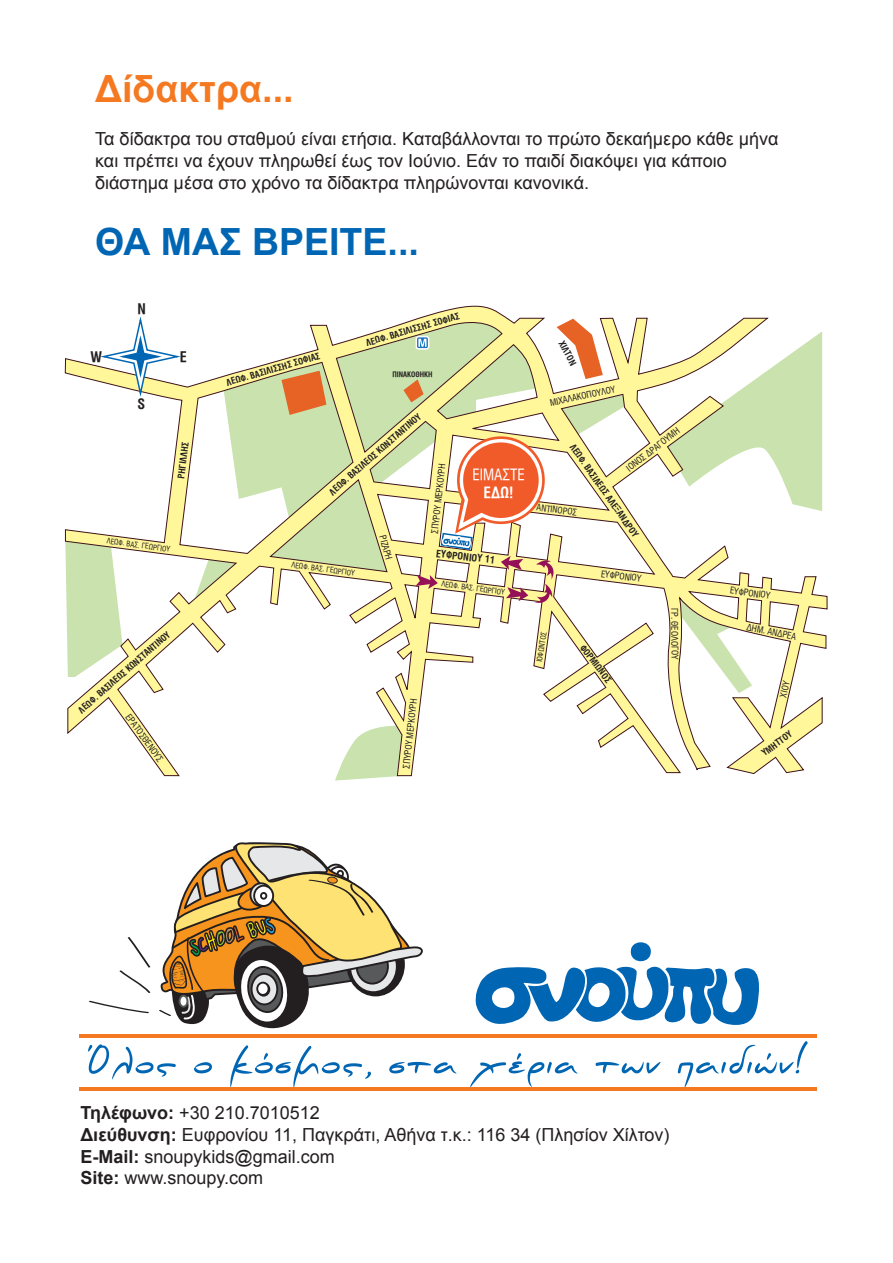
<style>
.page{position:relative;width:893px;height:1263px;background:#fff}
.page>*{position:absolute;margin:0;border:0;box-sizing:border-box;transform-origin:0 0}
.t1{font:700 37.5px "Arial";color:#0066b3}
.t2{font:700 37.5px "Arial";color:#f47920}
.t3{font:18px/21.6px "Arial";color:#231f20}
.t4{font:15.6px "UN Helvetica Cond";color:#fff}
.t5{font:700 15.6px "UN Helvetica Cond";color:#fff}
.t6{font:700 14.7px "UN Helvetica Cond";color:#231f20}
.t7{font:700 10.05px "UN Helvetica Cond";color:#231f20}
.t8{font:700 9.15px "UN Helvetica Cond";color:#231f20}
.t9{font:9.15px "UN Helvetica Cond";color:#231f20}
.t10{font:7.65px "UN Helvetica Cond";color:#231f20}
.t11{font:700 7.65px "UN Helvetica Cond";color:#231f20}
.s1{font-weight:700}
</style>
<div class="page">
<svg style="left:88px;top:1044px;width:88px;height:35px"></svg>
<svg style="left:194px;top:1062px;width:18px;height:11px"></svg>
<svg style="left:230px;top:1045px;width:141px;height:42px"></svg>
<svg style="left:389px;top:1062px;width:68px;height:11px"></svg>
<svg style="left:470px;top:1053px;width:108px;height:34px"></svg>
<svg style="left:596px;top:1062px;width:64px;height:11px"></svg>
<svg style="left:678px;top:1041px;width:130px;height:46px"></svg>
<hr style="left:79px;top:1035px;width:737px;height:3px;background:#f47920">
<hr style="left:79px;top:1087px;width:737px;height:3px;background:#f47920">
<svg style="left:475px;top:942px;width:284px;height:83px"></svg>
<svg style="left:89px;top:1001px;width:60px;height:12px"></svg>
<svg style="left:119px;top:937px;width:32px;height:56px"></svg>
<svg style="left:159px;top:842px;width:264px;height:187px"></svg>
<svg style="left:335px;top:776px;width:71px;height:4px"></svg>
<svg style="left:65px;top:305px;width:763px;height:471px"></svg>
<svg style="left:282px;top:371px;width:44px;height:44px;background:#dc864c"></svg>
<svg style="left:97px;top:318px;width:87px;height:82px"></svg>
<svg style="left:403px;top:319px;width:228px;height:286px"></svg>
<h1 class="t2" style="left:95px;top:64px;width:200px">Δίδακτρα...</h1>
<p class="t3" style="left:95px;top:128px;width:685px">Τα δίδακτρα του σταθμού είναι ετήσια. Καταβάλλονται το πρώτο δεκαήμερο κάθε μήνα και πρέπει να έχουν πληρωθεί έως τον Ιούνιο. Εάν το παιδί διακόψει για κάποιο διάστημα μέσα στο χρόνο τα δίδακτρα πληρώνονται κανονικά.</p>
<h1 class="t1" style="left:95px;top:217px;width:325px">ΘΑ ΜΑΣ ΒΡΕΙΤΕ...</h1>
<p class="t6" style="left:137px;top:301px;width:10px">Ν</p>
<p class="t6" style="left:90px;top:348px;width:13px">W</p>
<p class="t6" style="left:180px;top:348px;width:9px">E</p>
<p class="t6" style="left:137px;top:396px;width:9px">S</p>
<p class="t8" style="left:176px;top:478px;width:38px;rotate:-83deg">ΡΗΓΙΛΛΗΣ</p>
<p class="t10" style="left:107px;top:536px;width:65px;rotate:8deg">ΛΕΩΦ. ΒΑΣ. ΓΕΩΡΓΙΟΥ</p>
<p class="t8" style="left:76px;top:707px;width:120px;rotate:-41deg">ΛΕΩΦ. ΒΑΣΙΛΕΩΣ ΚΩΝΣΤΑΝΤΙΝΟΥ</p>
<p class="t9" style="left:132px;top:712px;width:58px;rotate:54deg">ΕΡΑΤΟΣΘΕΝΟΥΣ</p>
<p class="t8" style="left:225px;top:377px;width:99px;rotate:-16deg">ΛΕΩΦ. ΒΑΣΙΛΙΣΣΗΣ ΣΟΦΙΑΣ</p>
<p class="t8" style="left:365px;top:338px;width:99px;rotate:-16deg">ΛΕΩΦ. ΒΑΣΙΛΙΣΣΗΣ ΣΟΦΙΑΣ</p>
<p class="t11" style="left:392px;top:370px;width:42px">ΠΙΝΑΚΟΘΗΚΗ</p>
<p class="t8" style="left:327px;top:489px;width:120px;rotate:-41deg">ΛΕΩΦ. ΒΑΣΙΛΕΩΣ ΚΩΝΣΤΑΝΤΙΝΟΥ</p>
<p class="t10" style="left:292px;top:560px;width:65px;rotate:8deg">ΛΕΩΦ. ΒΑΣ. ΓΕΩΡΓΙΟΥ</p>
<p class="t9" style="left:387px;top:534px;width:27px;rotate:75deg">ΡΙΖΑΡΗ</p>
<p class="t9" style="left:430px;top:533px;width:72px;rotate:-84deg">ΣΠΥΡΟΥ ΜΕΡΚΟΥΡΗ</p>
<p class="t4" style="left:472px;top:466px;width:54px">ΕΙΜΑΣΤΕ</p>
<p class="t5" style="left:483px;top:483px;width:32px">Ε∆Ω!</p>
<p class="t7" style="left:437px;top:547px;width:61px;rotate:7deg">ΕΥΦΡΟΝΙΟΥ 11</p>
<p class="t10" style="left:442px;top:579px;width:65px;rotate:8deg">ΛΕΩΦ. ΒΑΣ. ΓΕΩΡΓΙΟΥ</p>
<p class="t9" style="left:401px;top:768px;width:72px;rotate:-84deg">ΣΠΥΡΟΥ ΜΕΡΚΟΥΡΗ</p>
<p class="t8" style="left:566px;top:339px;width:28px;rotate:62deg">ΧΙΛΤΟΝ</p>
<p class="t9" style="left:549px;top:398px;width:68px;rotate:-12deg">ΜΙΧΑΛΑΚΟΠΟΥΛΟΥ</p>
<p class="t9" style="left:625px;top:465px;width:66px;rotate:-38deg">ΙΟΝΟΣ ∆ΡΑΓΟΥΜΗ</p>
<p class="t8" style="left:576px;top:442px;width:113px;rotate:55deg">ΛΕΩΦ. ΒΑΣΙΛΕΩΣ ΑΛΕΞΑΝ∆ΡΟΥ</p>
<p class="t9" style="left:537px;top:502px;width:42px;rotate:7deg">ANTINOΡΟΣ</p>
<p class="t10" style="left:535px;top:661px;width:32px;rotate:-81deg">ΙΟΦΩΝΤΟΣ</p>
<p class="t9" style="left:602px;top:568px;width:42px;rotate:7deg">ΕΥΦΡΟΝΙΟΥ</p>
<p class="t8" style="left:586px;top:642px;width:47px;rotate:53deg">ΦΟΡΜΙΩΝΟΣ</p>
<p class="t9" style="left:680px;top:608px;width:53px;rotate:90deg">ΓΡ. ΘΕΟΛΟΓΟΥ</p>
<p class="t9" style="left:731px;top:585px;width:42px;rotate:7deg">ΕΥΦΡΟΝΙΟΥ</p>
<p class="t9" style="left:748px;top:622px;width:52px;rotate:11deg">∆ΗΜ. ΑΝ∆ΡΕΑ</p>
<p class="t9" style="left:778px;top:696px;width:17px;rotate:-77deg">ΧΙΟΥ</p>
<p class="t8" style="left:760px;top:749px;width:37px;rotate:-36deg">ΥΜΗΤΤΟΥ</p>
<p class="t3" style="left:80px;top:1102px;width:591px"><span class="s1">Τηλέφωνο:</span> +30 210.7010512<br><span class="s1">Διεύθυνση:</span> Ευφρονίου 11, Παγκράτι, Αθήνα τ.κ.: 116 34 (Πλησίον Χίλτον)<br><span class="s1">E-Mail:</span> snoupykids@gmail.com<br><span class="s1">Site:</span> www.snoupy.com</p>
</div>
